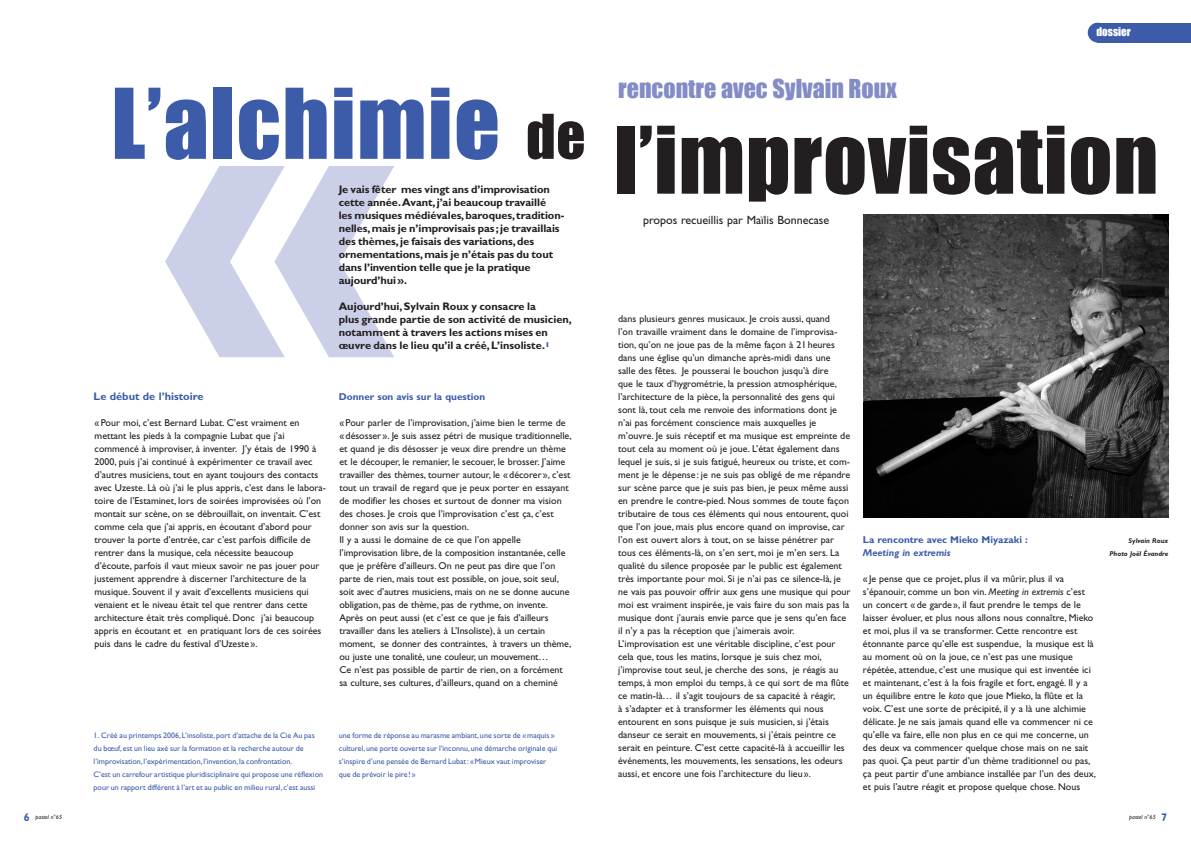
<style>
.page{position:relative;width:1191px;height:842px;background:#fff}
.page>*{position:absolute;margin:0;border:0;box-sizing:border-box;transform-origin:0 0}
.t1{font:86px "Impact";letter-spacing:.01em;color:#231f20}
.t2{font:24px "Impact";color:#838cc5}
.t3{font:12px "Gill Sans";color:#231f20}
.t4{font:700 11px/13px "Gill Sans";letter-spacing:-.005em;color:#231f20}
.t5{font:700 11px "Gill Sans";color:#3c5caa}
.t6{font:11px "Impact";color:#fff}
.t7{font:10px/13px "Gill Sans";color:#231f20}
.t8{font:700 10px "Gill Sans";color:#3c5caa}
.t9{font:italic 700 10px "Gill Sans";color:#3c5caa}
.t10{font:8px/13px "Gill Sans";color:#3c5caa}
.t11{font:italic 700 7px/13px "Gill Sans";color:#231f20;text-align:right}
.t12{font:italic 6px "Gill Sans";color:#231f20}
.s1{font-style:italic}
.s2{font-weight:700;font-style:normal;font-stretch:condensed;font-size:11px;color:#3c5caa}
</style>
<div class="page">
<div style="left:1097px;top:23px;width:94px;height:20px;background:#3c5caa"></div>
<div style="left:1087px;top:23px;width:20px;height:20px;background:#3c5caa;border-radius:50%"></div>
<svg style="left:165px;top:166px;width:229px;height:191px;fill:#cccfe8"></svg>
<img style="left:863px;top:214px;width:305px;height:303px">
<p class="t6" style="left:1096px;top:25px;width:36px">dossier</p>
<h2 class="t2" style="left:618px;top:74px;width:280px">rencontre avec Sylvain Roux</h2>
<h1 class="t1" style="left:111px;top:107px;width:1048px"><sup>L’alchimie</sup> <sup>de</sup> l’improvisation</h1>
<p class="t4" style="left:339px;top:184px;width:227px">Je vais fêter mes vingt ans d’improvisation cette année.Avant,j’ai beaucoup travaillé<br>les musiques médiévales,baroques, tradition&shy;nelles,mais je n’improvisais pas ;je travaillais des thèmes,je faisais des variations,des ornementations,mais je n’étais pas du tout dans l’invention telle que je la pratique aujourd’hui».</p>
<p class="t4" style="left:339px;top:301px;width:235px">Aujourd’hui,Sylvain Roux y consacre la<br>plus grande partie de son activité de musicien, notamment à travers les actions mises en œuvre dans le lieu qu’il a créé,L’insoliste.<sup>1</sup></p>
<p class="t3" style="left:643px;top:215px;width:188px">propos recueillis par Maïlis Bonnecase</p>
<p class="t7" style="left:618px;top:313px;width:234px">dans plusieurs genres musicaux. Je crois aussi, quand<br>l’on travaille vraiment dans le domaine de l’improvisa&shy;tion, qu’on ne joue pas de la même façon à 21heures dans une église qu’un dimanche après-midi dans une<br>salle des fêtes. Je pousserai le bouchon jusqu’à dire<br>que le taux d’hygrométrie, la pression atmosphérique, l’architecture de la pièce, la personnalité des gens qui sont là, tout cela me renvoie des informations dont je n’ai pas forcément conscience mais auxquelles je m’ouvre. Je suis réceptif et ma musique est empreinte de tout cela au moment où je joue. L’état également dans lequel je suis, si je suis fatigué, heureux ou triste, et com&shy;ment je le dépense : je ne suis pas obligé de me répandre sur scène parce que je suis pas bien, je peux même aussi en prendre le contre-pied. Nous sommes de toute façon tributaire de tous ces éléments qui nous entourent, quoi que l’on joue, mais plus encore quand on improvise, car l’on est ouvert alors à tout, on se laisse pénétrer par tous ces éléments-là, on s’en sert, moi je m’en sers. La qualité du silence proposée par le public est également très importante pour moi. Si je n’ai pas ce silence-là, je ne vais pas pouvoir offrir aux gens une musique qui pour moi est vraiment inspirée, je vais faire du son mais pas la musique dont j’aurais envie parce que je sens qu’en face il n’y a pas la réception que j’aimerais avoir.<br>L’improvisation est une véritable discipline, c’est pour cela que, tous les matins, lorsque je suis chez moi, j’improvise tout seul, je cherche des sons, je réagis au temps, à mon emploi du temps, à ce qui sort de ma flûte ce matin-là… il s’agit toujours de sa capacité à réagir,<br>à s’adapter et à transformer les éléments qui nous entourent en sons puisque je suis musicien, si j’étais danseur ce serait en mouvements, si j’étais peintre ce serait en peinture. C’est cette capacité-là à accueillir les événements, les mouvements, les sensations, les odeurs aussi, et encore une fois l’architecture du lieu ».</p>
<p class="t5" style="left:94px;top:392px;width:111px">Le début de l’histoire</p>
<p class="t8" style="left:339px;top:393px;width:148px">Donner son avis sur la question</p>
<p class="t7" style="left:95px;top:417px;width:233px">«Pour moi, c’est Bernard Lubat. C’est vraiment en mettant les pieds à la compagnie Lubat que j’ai commencé à improviser, à inventer. J’y étais de 1990 à 2000, puis j’ai continué à expérimenter ce travail avec d’autres musiciens, tout en ayant toujours des contacts avec Uzeste. Là où j’ai le plus appris, c’est dans le labora&shy;toire de l’Estaminet, lors de soirées improvisées où l’on montait sur scène, on se débrouillait, on inventait. C’est comme cela que j’ai appris, en écoutant d’abord pour trouver la porte d’entrée, car c’est parfois difficile de rentrer dans la musique, cela nécessite beaucoup d’écoute, parfois il vaut mieux savoir ne pas jouer pour justement apprendre à discerner l’architecture de la musique. Souvent il y avait d’excellents musiciens qui venaient et le niveau était tel que rentrer dans cette architecture était très compliqué. Donc j’ai beaucoup appris en écoutant et en pratiquant lors de ces soirées puis dans le cadre du festival d’Uzeste ».</p>
<p class="t7" style="left:339px;top:417px;width:234px">«Pour parler de l’improvisation, j’aime bien le terme de «désosser ». Je suis assez pétri de musique traditionnelle, et quand je dis désosser je veux dire prendre un thème et le découper, le remanier, le secouer, le brosser. J’aime travailler des thèmes, tourner autour, le «décorer », c’est tout un travail de regard que je peux porter en essayant de modifier les choses et surtout de donner ma vision des choses. Je crois que l’improvisation c’est ça, c’est donner son avis sur la question.<br>Il y a aussi le domaine de ce que l’on appelle l’improvisation libre, de la composition instantanée, celle que je préfère d’ailleurs. On ne peut pas dire que l’on parte de rien, mais tout est possible, on joue, soit seul, soit avec d’autres musiciens, mais on ne se donne aucune obligation, pas de thème, pas de rythme, on invente.<br>Après on peut aussi (et c’est ce que je fais d’ailleurs travailler dans les ateliers à L’Insoliste), à un certain moment, se donner des contraintes, à travers un thème, ou juste une tonalité, une couleur, un mouvement…<br>Ce n’est pas possible de partir de rien, on a forcément sa culture, ses cultures, d’ailleurs, quand on a cheminé</p>
<p class="t8" style="left:863px;top:536px;width:166px">La rencontre avec Mieko Miyazaki :</p>
<p class="t9" style="left:863px;top:549px;width:89px">Meeting in extremis</p>
<p class="t7" style="left:863px;top:573px;width:234px">« Je pense que ce projet, plus il va mûrir, plus il va s’épanouir, comme un bon vin. <span class="s1">Meeting in extremis</span> c’est un concert «de garde », il faut prendre le temps de le laisser évoluer, et plus nous allons nous connaître, Mieko et moi, plus il va se transformer. Cette rencontre est étonnante parce qu’elle est suspendue, la musique est là au moment où on la joue, ce n’est pas une musique répétée, attendue, c’est une musique qui est inventée ici et maintenant, c’est à la fois fragile et fort, engagé. Il y a un équilibre entre le <span class="s1">koto</span> que joue Mieko, la flûte et la voix. C’est une sorte de précipité, il y a là une alchimie délicate. Je ne sais jamais quand elle va commencer ni ce qu’elle va faire, elle non plus en ce qui me concerne, un des deux va commencer quelque chose mais on ne sait pas quoi. Ça peut partir d’un thème traditionnel ou pas, ça peut partir d’une ambiance installée par l’un des deux, et puis l’autre réagit et propose quelque chose. Nous</p>
<p class="t11" style="left:1109px;top:535px;width:60px">Sylvain Roux<br>Photo Joël Évandre</p>
<p class="t10" style="left:94px;top:730px;width:231px">1. Créé au printemps 2006,L’insoliste,port d’attache de la Cie Au pas du bœuf, est un lieu axé sur la formation et la recherche autour de l’improvisation, l’expérimentation, l’invention, la confrontation.<br>C’est un carrefour artistique pluridisciplinaire qui propose une réflexion pour un rapport différent à l’art et au public en milieu rural, c’est aussi</p>
<p class="t10" style="left:339px;top:730px;width:220px">une forme de réponse au marasme ambiant,une sorte de «maquis » culturel,une porte ouverte sur l’inconnu,une démarche originale qui s’inspire d’une pensée de Bernard Lubat:«Mieux vaut improviser que de prévoir le pire !»</p>
<p class="t12" style="left:24px;top:815px;width:40px"><span class="s2">6</span> pastel n°65</p>
<p class="t12" style="left:1129px;top:815px;width:40px">pastel n°65 <span class="s2">7</span></p>
</div>
